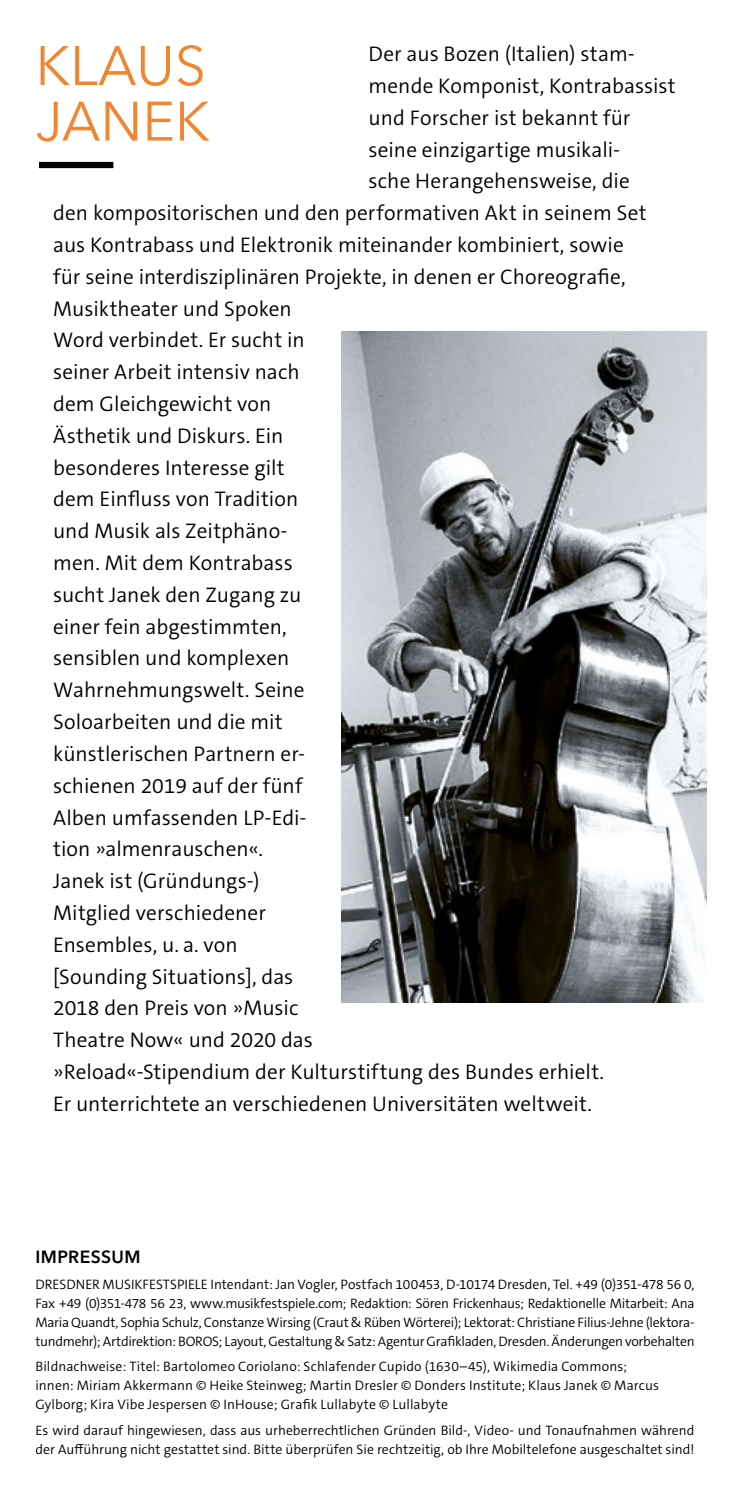
<style>
.page{position:relative;width:730px;height:1489px;background:#fff}
.page>*{position:absolute;margin:0;border:0;box-sizing:border-box;transform-origin:0 0}
.t1{font:55px/55.5px "Avenir Next LT Pro";color:#f18632}
.t2{font:300 21.25px "The Sans C5";letter-spacing:.005em;color:#000}
.t3{font:600 17.5px "Avenir Next LT Pro";letter-spacing:.025em;color:#000}
.t4{font:300 13.75px/18.8px "The Sans C5";letter-spacing:.005em;color:#000}
</style>
<div class="page">
<div style="left:39px;top:162px;width:74px;height:6px;background:#000"></div>
<img style="left:342px;top:331px;width:364px;height:671px">
<hr style="left:729px;top:220px;width:1px;height:1268px;background:#f18632">
<p class="t2" style="left:369px;top:40px;width:268px">Der aus Bozen (Italien) stam-</p>
<p class="t2" style="left:369px;top:72px;width:309px">mende Komponist, Kontrabassist</p>
<p class="t2" style="left:369px;top:104px;width:263px">und Forscher ist bekannt für</p>
<p class="t2" style="left:369px;top:136px;width:253px">seine einzigartige musikali-</p>
<p class="t2" style="left:369px;top:167px;width:263px">sche Herangehensweise, die</p>
<p class="t2" style="left:53px;top:199px;width:595px">den kompositorischen und den performativen Akt in seinem Set</p>
<p class="t2" style="left:53px;top:231px;width:572px">aus Kontrabass und Elektronik miteinander kombiniert, sowie</p>
<p class="t2" style="left:53px;top:263px;width:574px">für seine interdisziplinären Projekte, in denen er Choreografie,</p>
<p class="t2" style="left:53px;top:295px;width:240px">Musiktheater und Spoken</p>
<p class="t2" style="left:53px;top:326px;width:253px">Word verbindet. Er sucht in</p>
<p class="t2" style="left:53px;top:358px;width:248px">seiner Arbeit intensiv nach</p>
<p class="t2" style="left:53px;top:390px;width:220px">dem Gleichgewicht von</p>
<p class="t2" style="left:53px;top:422px;width:232px">Ästhetik und Diskurs. Ein</p>
<p class="t2" style="left:53px;top:454px;width:233px">besonderes Interesse gilt</p>
<p class="t2" style="left:53px;top:485px;width:247px">dem Einfluss von Tradition</p>
<p class="t2" style="left:53px;top:517px;width:236px">und Musik als Zeitphäno-</p>
<p class="t2" style="left:53px;top:549px;width:241px">men. Mit dem Kontrabass</p>
<p class="t2" style="left:53px;top:581px;width:250px">sucht Janek den Zugang zu</p>
<p class="t2" style="left:53px;top:612px;width:235px">einer fein abgestimmten,</p>
<p class="t2" style="left:53px;top:644px;width:238px">sensiblen und komplexen</p>
<p class="t2" style="left:53px;top:676px;width:253px">Wahrnehmungswelt. Seine</p>
<p class="t2" style="left:53px;top:708px;width:231px">Soloarbeiten und die mit</p>
<p class="t2" style="left:53px;top:740px;width:253px">künstlerischen Partnern er-</p>
<p class="t2" style="left:53px;top:771px;width:251px">schienen 2019 auf der fünf</p>
<p class="t2" style="left:53px;top:803px;width:255px">Alben umfassenden LP-Edi-</p>
<p class="t2" style="left:53px;top:835px;width:212px">tion »almenrauschen«.</p>
<p class="t2" style="left:53px;top:867px;width:208px">Janek ist (Gründungs-)</p>
<p class="t2" style="left:53px;top:899px;width:214px">Mitglied verschiedener</p>
<p class="t2" style="left:53px;top:930px;width:186px">Ensembles, u. a. von</p>
<p class="t2" style="left:53px;top:962px;width:242px">[Sounding Situations], das</p>
<p class="t2" style="left:53px;top:994px;width:247px">2018 den Preis von »Music</p>
<p class="t2" style="left:53px;top:1026px;width:261px">Theatre Now« und 2020 das</p>
<p class="t2" style="left:53px;top:1058px;width:553px">»Reload«-Stipendium der Kulturstiftung des Bundes erhielt.</p>
<p class="t2" style="left:53px;top:1089px;width:540px">Er unterrichtete an verschiedenen Universitäten weltweit.</p>
<h1 class="t1" style="left:35px;top:38px;width:176px">KLAUS<br>JANEK</h1>
<p class="t3" style="left:35px;top:1246px;width:107px">IMPRESSUM</p>
<p class="t4" style="left:35px;top:1275px;width:661px;text-align:justify">DRESDNER MUSIKFESTSPIELE Intendant: Jan Vogler, Postfach 100453, D-10174 Dresden, Tel. +49 (0)351-478 56 0, Fax +49 (0)351-478 56 23, www.musikfestspiele.com; Redaktion: Sören Frickenhaus; Redaktionelle Mitarbeit: Ana Maria Quandt, Sophia Schulz, Constanze Wirsing (Craut &amp; Rüben Wörterei); Lektorat: Christiane Filius-Jehne (lektora&shy;tundmehr); Artdirektion: BOROS; Layout, Gestaltung &amp; Satz: Agentur Grafikladen, Dresden. Änderungen vorbehalten</p>
<p class="t4" style="left:35px;top:1357px;width:625px">Bildnachweise: Titel: Bartolomeo Coriolano: Schlafender Cupido (1630–45), Wikimedia Commons; innen: Miriam Akkermann © Heike Steinweg; Martin Dresler © Donders Institute; Klaus Janek © Marcus<br>Gylborg; Kira Vibe Jespersen © InHouse; Grafik Lullabyte © Lullabyte</p>
<p class="t4" style="left:35px;top:1420px;width:661px">Es wird darauf hingewiesen, dass aus urheberrechtlichen Gründen Bild-, Video- und Tonaufnahmen während der Aufführung nicht gestattet sind. Bitte überprüfen Sie rechtzeitig, ob Ihre Mobiltelefone ausgeschaltet sind!</p>
</div>
